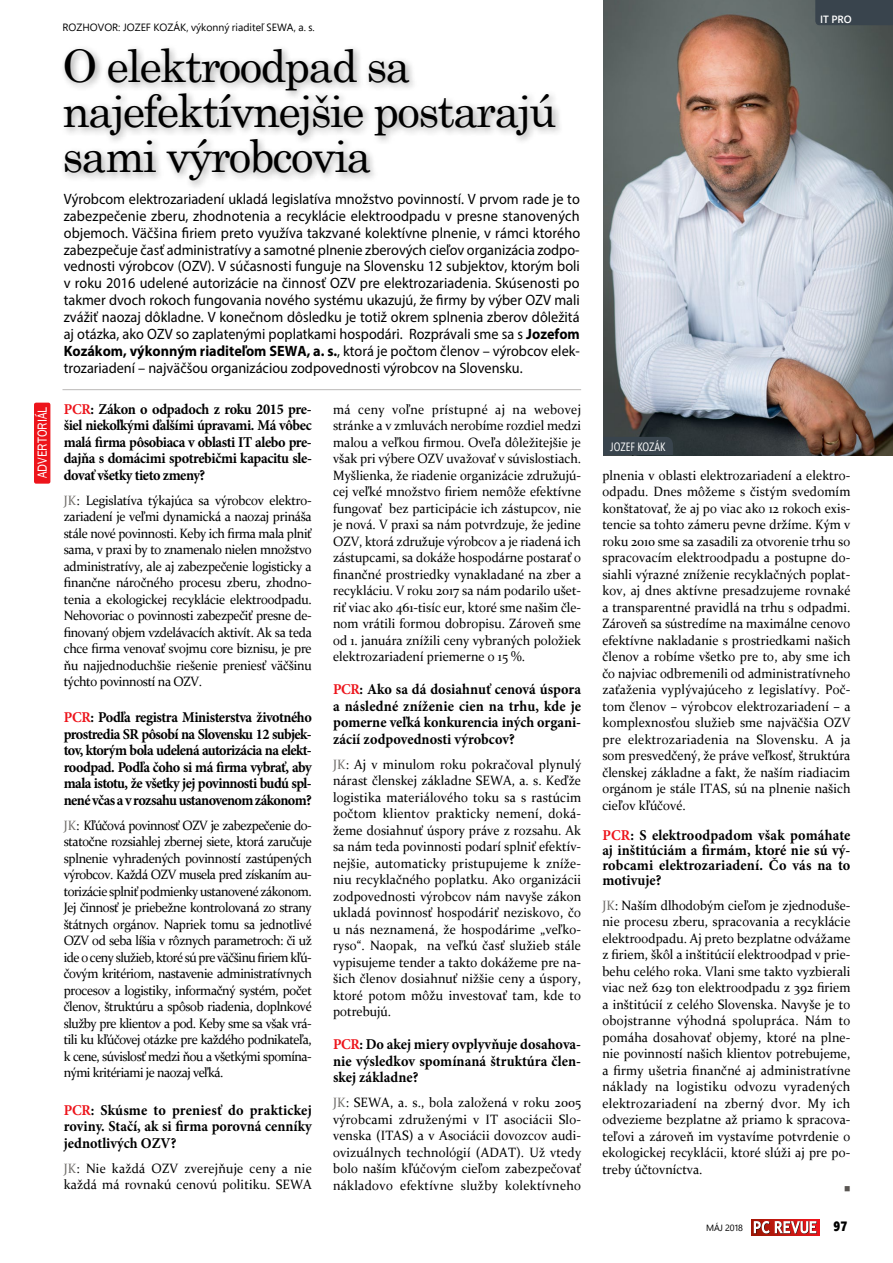
<style>
.page{position:relative;width:893px;height:1263px;background:#fff}
.page>*{position:absolute;margin:0;border:0;box-sizing:border-box;transform-origin:0 0}
.t1{font:45px/45px "Century";letter-spacing:-.04em;color:#000}
.t2{font:700 15px/16.5px "Minion Pro";color:#000;text-align:justify;scale:.95 1}
.t3{font:15px/17px "Myriad Pro";color:#000;text-align:justify;scale:.95 1}
.t4{font:13.5px/16.5px "Constantia";color:#000;text-align:justify;scale:.95 1}
.t5{font:13.5px "Franklin Gothic";color:#fff;scale:.9 1}
.t6{font:13.5px "Segoe UI Black";color:#000;scale:.85 1}
.t7{font:12px "Segoe Pro Cond";color:#fff;scale:.95 1}
.t8{font:10.5px "Segoe Pro";color:#000}
.t9{font:600 10.5px "Segoe Pro";color:#fff}
.t10{font:9px "Segoe Pro Display";color:#000}
.t11{font:9px "Wingdings";color:#595652;scale:.95 1}
.s1{font-weight:700}
.s2{color:#ed141b}
.s3{color:#706d6a}
</style>
<div class="page">
<img style="left:603px;top:0;width:290px;height:455px">
<div style="left:815px;top:0;width:78px;height:25px;background:#39444d"></div>
<svg style="left:751px;top:1219px;width:68px;height:16px"></svg>
<svg style="left:754px;top:1221px;width:63px;height:13px"></svg>
<div style="left:60px;top:44px;width:505px;height:147px;background:#000;opacity:.4"></div>
<hr style="left:62px;top:389px;width:519px;height:1px;background:#bab8b7">
<svg style="left:603px;top:437px;width:70px;height:18px"></svg>
<div style="left:34px;top:403px;width:16px;height:81px;background:#ed141b;border-radius:2px"></div>
<p class="t5" style="left:34px;top:478px;width:81px;rotate:-90deg">ADVERTORIÁL</p>
<p class="t8" style="left:62px;top:20px;width:254px">ROZHOVOR: JOZEF KOZÁK, výkonný riaditeľ SEWA, a. s.</p>
<h1 class="t1" style="left:62px;top:39px;width:496px">O elektroodpad sa najefektívnejšie postarajú sami výrobcovia</h1>
<p class="t3" style="left:64px;top:190px;width:545px">Výrobcom elektrozariadení ukladá legislatíva množstvo povinností. V prvom rade je to zabezpečenie zberu, zhodnotenia a recyklácie elektroodpadu v presne stanovených objemoch. Väčšina firiem preto využíva takzvané kolektívne plnenie, v rámci ktorého zabezpečuje časť administratívy a samotné plnenie zberových cieľov organizácia zodpo&shy;vednosti výrobcov (OZV). V súčasnosti funguje na Slovensku 12 subjektov, ktorým boli v roku 2016 udelené autorizácie na činnosť OZV pre elektrozariadenia. Skúsenosti po takmer dvoch rokoch fungovania nového systému ukazujú, že firmy by výber OZV mali zvážiť naozaj dôkladne. V konečnom dôsledku je totiž okrem splnenia zberov dôležitá aj otázka, ako OZV so zaplatenými poplatkami hospodári. Rozprávali sme sa s <span class="s1">Jozefom Kozákom, výkonným riaditeľom SEWA, a. s.</span>, ktorá je počtom členov – výrobcov elek&shy;trozariadení – najväčšou organizáciou zodpovednosti výrobcov na Slovensku.</p>
<p class="t2" style="left:64px;top:400px;width:263px"><span class="s2">PCR</span>: Zákon o odpadoch z roku 2015 pre&shy;šiel niekoľkými ďalšími úpravami. Má vôbec malá firma pôsobiaca v oblasti IT alebo pre&shy;dajňa s domácimi spotrebičmi kapacitu sle&shy;dovať všetky tieto zmeny?</p>
<p class="t4" style="left:64px;top:491px;width:263px"><span class="s3">JK</span>: Legislatíva týkajúca sa výrobcov elektro&shy;zariadení je veľmi dynamická a naozaj prináša stále nové povinnosti. Keby ich firma mala plniť sama, v praxi by to znamenalo nielen množstvo administratívy, ale aj zabezpečenie logisticky a finančne náročného procesu zberu, zhodno&shy;tenia a ekologickej recyklácie elektroodpadu.<br>Nehovoriac o povinnosti zabezpečiť presne de&shy;finovaný objem vzdelávacích aktivít. Ak sa teda chce firma venovať svojmu core biznisu, je pre ňu najjednoduchšie riešenie preniesť väčšinu týchto povinností na OZV.</p>
<p class="t2" style="left:64px;top:709px;width:263px"><span class="s2">PCR</span>: Podľa registra Ministerstva životného prostredia SR pôsobí na Slovensku 12 subjek&shy;tov, ktorým bola udelená autorizácia na elekt&shy;roodpad. Podľa čoho si má firma vybrať, aby mala istotu, že všetky jej povinnosti budú spl&shy;nené včas a v rozsahu ustanovenom zákonom?</p>
<p class="t4" style="left:64px;top:816px;width:263px"><span class="s3">JK</span>: Kľúčová povinnosť OZV je zabezpečenie do&shy;statočne rozsiahlej zbernej siete, ktorá zaručuje splnenie vyhradených povinností zastúpených výrobcov. Každá OZV musela pred získaním au&shy;torizácie splniť podmienky ustanovené zákonom.<br>Jej činnosť je priebežne kontrolovaná zo strany štátnych orgánov. Napriek tomu sa jednotlivé OZV od seba líšia v rôznych parametroch: či už ide o ceny služieb, ktoré sú pre väčšinu firiem kľú&shy;čovým kritériom, nastavenie administratívnych procesov a logistiky, informačný systém, počet členov, štruktúru a spôsob riadenia, doplnkové služby pre klientov a pod. Keby sme sa však vrá&shy;tili ku kľúčovej otázke pre každého podnikateľa, k cene, súvislosť medzi ňou a všetkými spomína&shy;nými kritériami je naozaj veľká.</p>
<p class="t2" style="left:64px;top:1101px;width:263px"><span class="s2">PCR</span>: Skúsme to preniesť do praktickej roviny. Stačí, ak si firma porovná cenníky jednotlivých OZV?</p>
<p class="t4" style="left:64px;top:1159px;width:263px"><span class="s3">JK</span>: Nie každá OZV zverejňuje ceny a nie každá má rovnakú cenovú politiku. SEWA</p>
<p class="t4" style="left:333px;top:400px;width:263px">má ceny voľne prístupné aj na webovej stránke a v zmluvách nerobíme rozdiel medzi malou a veľkou firmou. Oveľa dôležitejšie je však pri výbere OZV uvažovať v súvislostiach.<br>Myšlienka, že riadenie organizácie združujú&shy;cej veľké množstvo firiem nemôže efektívne fungovať bez participácie ich zástupcov, nie je nová. V praxi sa nám potvrdzuje, že jedine OZV, ktorá združuje výrobcov a je riadená ich zástupcami, sa dokáže hospodárne postarať o finančné prostriedky vynakladané na zber a recykláciu. V roku 2017 sa nám podarilo ušet&shy;riť viac ako 461-tisíc eur, ktoré sme našim čle&shy;nom vrátili formou dobropisu. Zároveň sme od 1. januára znížili ceny vybraných položiek elektrozariadení priemerne o 15 %.</p>
<p class="t2" style="left:333px;top:681px;width:263px"><span class="s2">PCR</span>: Ako sa dá dosiahnuť cenová úspora a následné zníženie cien na trhu, kde je pomerne veľká konkurencia iných organi&shy;zácií zodpovednosti výrobcov?</p>
<p class="t4" style="left:333px;top:755px;width:263px"><span class="s3">JK</span>: Aj v minulom roku pokračoval plynulý nárast členskej základne SEWA, a. s. Keďže logistika materiálového toku sa s rastúcim počtom klientov prakticky nemení, doká&shy;žeme dosiahnuť úspory práve z rozsahu. Ak sa nám teda povinnosti podarí splniť efektív&shy;nejšie, automaticky pristupujeme k zníže&shy;niu recyklačného poplatku. Ako organizácii zodpovednosti výrobcov nám navyše zákon ukladá povinnosť hospodáriť neziskovo, čo u nás neznamená, že hospodárime „veľko&shy;ryso“. Naopak, na veľkú časť služieb stále vypisujeme tender a takto dokážeme pre na&shy;šich členov dosiahnuť nižšie ceny a úspory, ktoré potom môžu investovať tam, kde to potrebujú.</p>
<p class="t2" style="left:333px;top:1036px;width:263px"><span class="s2">PCR</span>: Do akej miery ovplyvňuje dosahova&shy;nie výsledkov spomínaná štruktúra člen&shy;skej základne?</p>
<p class="t4" style="left:333px;top:1094px;width:263px"><span class="s3">JK</span>: SEWA, a. s., bola založená v roku 2005 výrobcami združenými v IT asociácii Slo&shy;venska (ITAS) a v Asociácii dovozcov audi&shy;ovizuálnych technológií (ADAT). Už vtedy bolo naším kľúčovým cieľom zabezpečovať nákladovo efektívne služby kolektívneho</p>
<p class="t9" style="left:820px;top:12px;width:33px">IT PRO</p>
<p class="t7" style="left:610px;top:439px;width:60px">JOZEF KOZÁK</p>
<p class="t4" style="left:602px;top:466px;width:263px">plnenia v oblasti elektrozariadení a elektro&shy;odpadu. Dnes môžeme s čistým svedomím konštatovať, že aj po viac ako 12 rokoch exis&shy;tencie sa tohto zámeru pevne držíme. Kým v roku 2010 sme sa zasadili za otvorenie trhu so spracovacím elektroodpadu a postupne do&shy;siahli výrazné zníženie recyklačných poplat&shy;kov, aj dnes aktívne presadzujeme rovnaké a transparentné pravidlá na trhu s odpadmi.<br>Zároveň sa sústredíme na maximálne cenovo efektívne nakladanie s prostriedkami našich členov a robíme všetko pre to, aby sme ich čo najviac odbremenili od administratívneho zaťaženia vyplývajúceho z legislatívy. Poč&shy;tom členov – výrobcov elektrozariadení – a komplexnosťou služieb sme najväčšia OZV pre elektrozariadenia na Slovensku. A ja som presvedčený, že práve veľkosť, štruktúra členskej základne a fakt, že naším riadiacim orgánom je stále ITAS, sú na plnenie našich cieľov kľúčové.</p>
<p class="t2" style="left:602px;top:827px;width:263px;line-height:15px"><span class="s2">PCR</span>: S elektroodpadom však pomáhate aj inštitúciám a firmám, ktoré nie sú vý&shy;robcami elektrozariadení. Čo vás na to motivuje?</p>
<p class="t4" style="left:602px;top:896px;width:263px"><span class="s3">JK</span>: Naším dlhodobým cieľom je zjednoduše&shy;nie procesu zberu, spracovania a recyklácie elektroodpadu. Aj preto bezplatne odvážame z firiem, škôl a inštitúcií elektroodpad v prie&shy;behu celého roka. Vlani sme takto vyzbierali viac než 629 ton elektroodpadu z 392 firiem a inštitúcií z celého Slovenska. Navyše je to obojstranne výhodná spolupráca. Nám to pomáha dosahovať objemy, ktoré na plne&shy;nie povinností našich klientov potrebujeme, a firmy ušetria finančné aj administratívne náklady na logistiku odvozu vyradených elektrozariadení na zberný dvor. My ich odvezieme bezplatne až priamo k spracova&shy;teľovi a zároveň im vystavíme potvrdenie o ekologickej recyklácii, ktoré slúži aj pre po&shy;treby účtovníctva.</p>
<p class="t11" style="left:844px;top:1184px;width:8px">■</p>
<p class="t10" style="left:706px;top:1221px;width:38px">MÁJ 2018</p>
<p class="t6" style="left:833px;top:1216px;width:18px">97</p>
</div>
